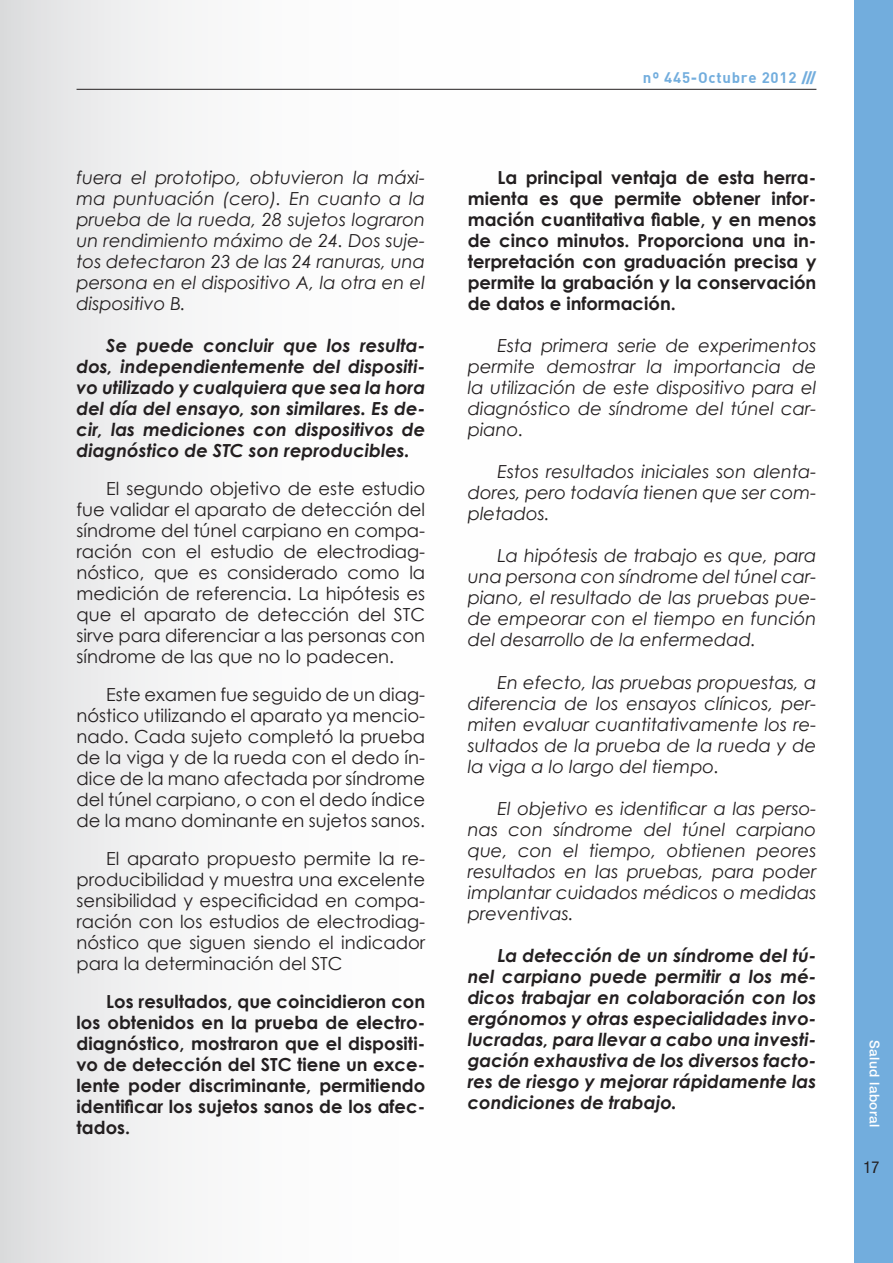
<style>
.page{position:relative;width:893px;height:1263px;background:#fff}
.page>*{position:absolute;margin:0;border:0;box-sizing:border-box;transform-origin:0 0}
.t1{font:italic 18px/21px "Century Gothic";color:#231f20;text-align:justify}
.t2{font:18px/21px "Century Gothic";color:#231f20;text-align:justify}
.t3{font:italic 700 18px/21px "Century Gothic";color:#231f20;text-align:justify}
.t4{font:700 18px/21px "Century Gothic";color:#231f20;text-align:justify}
.t5{font:condensed 16.5px "Helvetica Neue LT Std";color:#231f20}
.t6{font:700 15px "DIN";letter-spacing:.05em;color:#72addd}
.t7{font:500 13.5px "Helvetica Neue LT Std";letter-spacing:.03em;color:#fff}
.s1{font-weight:900}
</style>
<div class="page">
<div style="left:0;top:0;width:855px;height:1263px;background:linear-gradient(to right,#ececed,#fff)"></div>
<div style="left:855px;top:0;width:38px;height:1263px;background:#72addd"></div>
<hr style="left:77px;top:89px;width:739px;height:1px;background:#231f20">
<p class="t1" style="left:77px;top:166px;width:350px">fuera el prototipo, obtuvieron la máxi&shy;ma puntuación (cero). En cuanto a la prueba de la rueda, 28 sujetos lograron un rendimiento máximo de 24. Dos suje&shy;tos detectaron 23 de las 24 ranuras, una persona en el dispositivo A, la otra en el dispositivo B.</p>
<p class="t3" style="left:77px;top:334px;width:350px;text-indent:30px">Se puede concluir que los resulta&shy;dos, independientemente del dispositi&shy;vo utilizado y cualquiera que sea la hora del día del ensayo, son similares. Es de&shy;cir, las mediciones con dispositivos de diagnóstico de STC son reproducibles.</p>
<p class="t2" style="left:77px;top:478px;width:350px;text-indent:30px">El segundo objetivo de este estudio fue validar el aparato de detección del síndrome del túnel carpiano en compa&shy;ración con el estudio de electrodiag&shy;nóstico, que es considerado como la medición de referencia. La hipótesis es que el aparato de detección del STC sirve para diferenciar a las personas con síndrome de las que no lo padecen.</p>
<p class="t2" style="left:77px;top:684px;width:350px;text-indent:30px">Este examen fue seguido de un diag&shy;nóstico utilizando el aparato ya mencio&shy;nado. Cada sujeto completó la prueba de la viga y de la rueda con el dedo ín&shy;dice de la mano afectada por síndrome del túnel carpiano, o con el dedo índice de la mano dominante en sujetos sanos.</p>
<p class="t2" style="left:77px;top:848px;width:350px;text-indent:30px">El aparato propuesto permite la re&shy;producibilidad y muestra una excelente sensibilidad y especificidad en compa&shy;ración con los estudios de electrodiag&shy;nóstico que siguen siendo el indicador para la determinación del STC</p>
<p class="t4" style="left:77px;top:990px;width:350px;text-indent:30px">Los resultados, que coincidieron con los obtenidos en la prueba de electro&shy;diagnóstico, mostraron que el dispositi&shy;vo de detección del STC tiene un exce&shy;lente poder discriminante, permitiendo identificar los sujetos sanos de los afec&shy;tados.</p>
<p class="t6" style="left:643px;top:68px;width:175px">nº 445-Octubre 2012 <span class="s1">///</span></p>
<p class="t4" style="left:468px;top:166px;width:350px;text-indent:30px">La principal ventaja de esta herra&shy;mienta es que permite obtener infor&shy;mación cuantitativa fiable, y en menos de cinco minutos. Proporciona una in&shy;terpretación con graduación precisa y permite la grabación y la conservación de datos e información.</p>
<p class="t1" style="left:468px;top:335px;width:350px;text-indent:30px">Esta primera serie de experimentos permite demostrar la importancia de la utilización de este dispositivo para el diagnóstico de síndrome del túnel car&shy;piano.</p>
<p class="t1" style="left:468px;top:461px;width:350px;text-indent:30px">Estos resultados iniciales son alenta&shy;dores, pero todavía tienen que ser com&shy;pletados.</p>
<p class="t1" style="left:468px;top:545px;width:350px;text-indent:30px">La hipótesis de trabajo es que, para una persona con síndrome del túnel car&shy;piano, el resultado de las pruebas pue&shy;de empeorar con el tiempo en función del desarrollo de la enfermedad.</p>
<p class="t1" style="left:468px;top:671px;width:350px;text-indent:30px">En efecto, las pruebas propuestas, a diferencia de los ensayos clínicos, per&shy;miten evaluar cuantitativamente los re&shy;sultados de la prueba de la rueda y de la viga a lo largo del tiempo.</p>
<p class="t1" style="left:468px;top:798px;width:350px;text-indent:30px">El objetivo es identificar a las perso&shy;nas con síndrome del túnel carpiano que, con el tiempo, obtienen peores resultados en las pruebas, para poder implantar cuidados médicos o medidas preventivas.</p>
<p class="t3" style="left:468px;top:944px;width:350px;text-indent:30px">La detección de un síndrome del tú&shy;nel carpiano puede permitir a los mé&shy;dicos trabajar en colaboración con los ergónomos y otras especialidades invo&shy;lucradas, para llevar a cabo una investi&shy;gación exhaustiva de los diversos facto&shy;res de riesgo y mejorar rápidamente las condiciones de trabajo.</p>
<p class="t7" style="left:882px;top:1040px;width:88px;rotate:90deg">Salud laboral</p>
<p class="t5" style="left:863px;top:1157px;width:17px">17</p>
</div>
